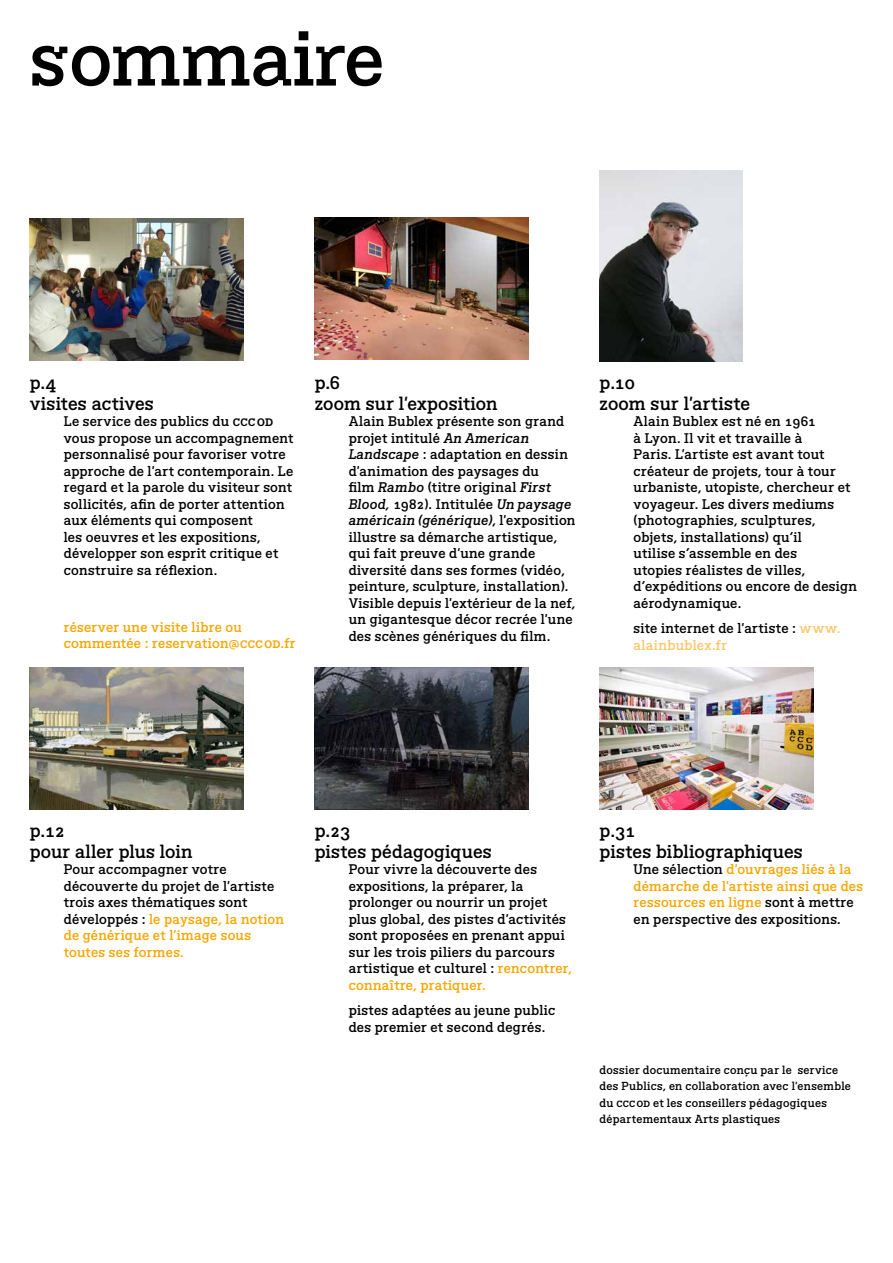
<style>
.page{position:relative;width:893px;height:1263px;background:#fff}
.page>*{position:absolute;margin:0;border:0;box-sizing:border-box;transform-origin:0 0}
.t1{font:75px "BVHCCCOD Titrage";letter-spacing:-.005em;color:#000}
.t2{font:18px/21px "BVHCCCOD";letter-spacing:.015em;color:#000}
.t3{font:13.5px/16.5px "BVHCCCOD";letter-spacing:.02em;color:#000}
.t4{font:13.5px/16.5px "BVHCCCOD";letter-spacing:.025em;color:#f7a600}
.t5{font:11.25px/16.5px "BVHCCCOD";letter-spacing:.03em;color:#000}
.s1{font-style:italic}
.s2{color:#fcc66b}
.s3{color:#f7a600}
.s4{color:#000}
.s5{font-style:italic;color:#000}
</style>
<div class="page">
<img style="left:315px;top:217px;width:213px;height:142px">
<img style="left:600px;top:171px;width:142px;height:190px">
<img style="left:30px;top:668px;width:213px;height:142px">
<img style="left:315px;top:668px;width:213px;height:142px">
<img style="left:600px;top:668px;width:213px;height:142px">
<img style="left:30px;top:218px;width:213px;height:143px">
<h1 class="t1" style="left:30px;top:9px;width:356px">sommaire</h1>
<h2 class="t2" style="left:30px;top:373px;width:126px">p.4<br>visites actives</h2>
<p class="t3" style="left:64px;top:414px;width:231px">Le service des publics du cccod vous propose un accompagnement personnalisé pour favoriser votre approche de l'art contemporain. Le regard et la parole du visiteur sont sollicités, afin de porter attention aux éléments qui composent<br>les oeuvres et les expositions, développer son esprit critique et construire sa réflexion.</p>
<p class="t4" style="left:64px;top:619px;width:233px">réserver une visite libre ou commentée : reservation@cccod.fr</p>
<h2 class="t2" style="left:315px;top:373px;width:184px">p.6<br>zoom sur l'exposition</h2>
<p class="t3" style="left:349px;top:414px;width:228px">Alain Bublex présente son grand projet intitulé <span class="s1">An American Landscape</span> : adaptation en dessin d'animation des paysages du<br>film <span class="s1">Rambo</span> (titre original <span class="s1">First Blood,</span> 1982). Intitulée <span class="s1">Un paysage américain (générique)</span>, l'exposition illustre sa démarche artistique, qui fait preuve d'une grande diversité dans ses formes (vidéo, peinture, sculpture, installation).<br>Visible depuis l'extérieur de la nef, un gigantesque décor recrée l'une des scènes génériques du film.</p>
<h2 class="t2" style="left:600px;top:373px;width:152px">p.10<br>zoom sur l'artiste</h2>
<p class="t3" style="left:634px;top:414px;width:225px">Alain Bublex est né en 1961<br>à Lyon. Il vit et travaille à<br>Paris. L'artiste est avant tout créateur de projets, tour à tour urbaniste, utopiste, chercheur et voyageur. Les divers mediums (photographies, sculptures, objets, installations) qu’il<br>utilise s’assemble en des<br>utopies réalistes de villes, d’expéditions ou encore de design aérodynamique.</p>
<p class="t3" style="left:634px;top:621px;width:208px">site internet de l'artiste : <span class="s2">www. alainbublex.fr</span></p>
<h2 class="t2" style="left:30px;top:821px;width:164px">p.12<br>pour aller plus loin</h2>
<p class="t3" style="left:64px;top:862px;width:222px">Pour accompagner votre découverte du projet de l'artiste trois axes thématiques sont développés : <span class="s3">le paysage, la notion de générique et l'image sous toutes ses formes.</span></p>
<h2 class="t2" style="left:315px;top:821px;width:179px">p.23<br>pistes pédagogiques</h2>
<p class="t3" style="left:349px;top:862px;width:225px">Pour vivre la découverte des expositions, la préparer, la prolonger ou nourrir un projet plus global, des pistes d'activités sont proposées en prenant appui sur les trois piliers du parcours artistique et culturel : <span class="s3">rencontrer, connaître, pratiquer.</span></p>
<p class="t3" style="left:349px;top:1003px;width:208px">pistes adaptées au jeune public des premier et second degrés.</p>
<h2 class="t2" style="left:600px;top:821px;width:205px">p.31<br>pistes bibliographiques</h2>
<p class="t4" style="left:634px;top:862px;width:231px"><span class="s4">Une sélection</span> d'ouvrages liés à la démarche de l'artiste ainsi que des ressources en ligne <span class="s4">sont à mettre en perspective des expositions</span><span class="s5">.</span></p>
<p class="t5" style="left:600px;top:1062px;width:253px">dossier documentaire conçu par le service des Publics, en collaboration avec l'ensemble du cccod et les conseillers pédagogiques départementaux Arts plastiques</p>
</div>
